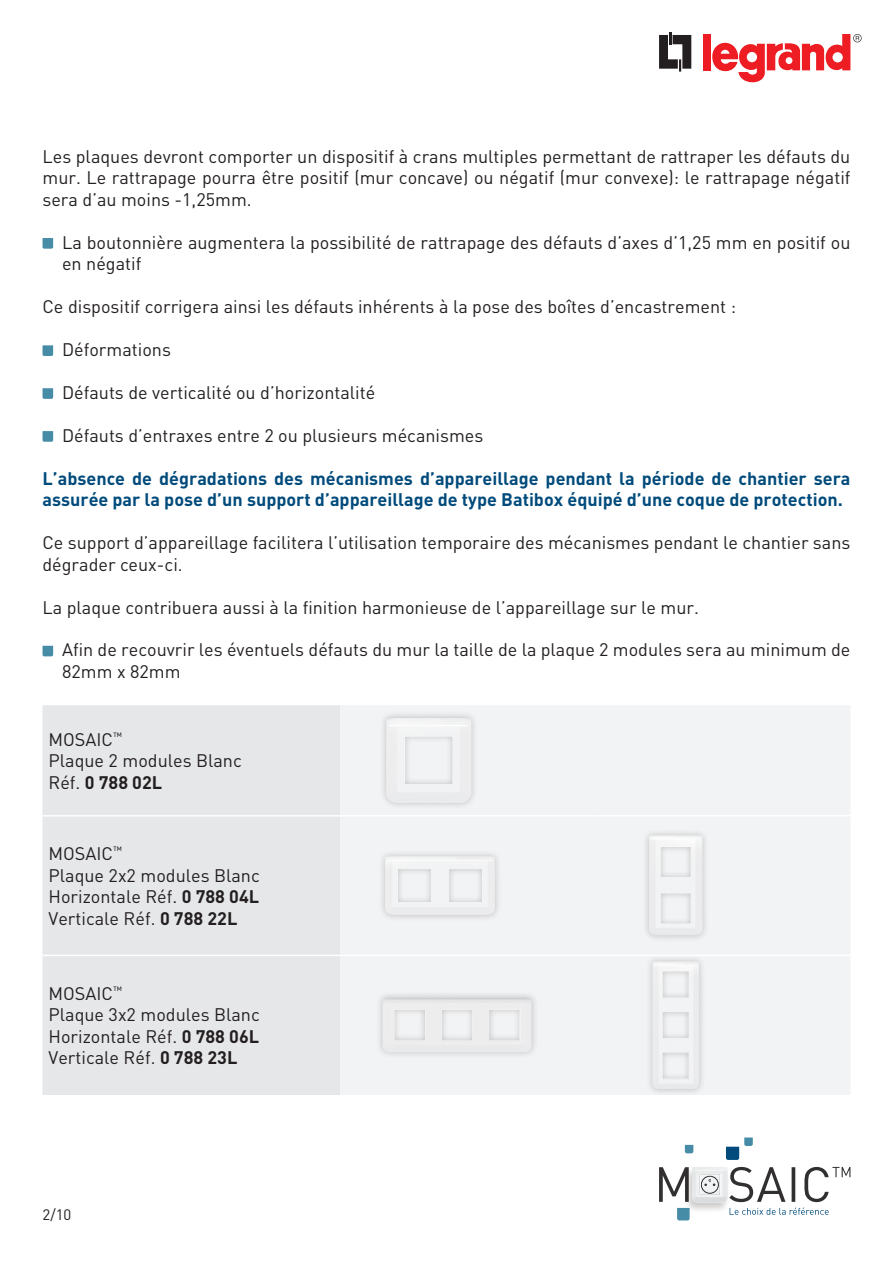
<style>
.page{position:relative;width:893px;height:1263px;background:#fff}
.page>*{position:absolute;margin:0;border:0;box-sizing:border-box;transform-origin:0 0}
.t1{font:18px/21.6px "DIN Pro";color:#231f20}
.t2{font:700 18px/21.6px "DIN Pro";color:#004b7c}
.t3{font:15px "DIN Pro";color:#231f20}
.s1{font-weight:700}
</style>
<div class="page">
<svg style="left:659px;top:32px;width:32px;height:40px"></svg>
<div style="left:703px;top:34px;width:8px;height:36px;background:#ee1d23"></div>
<svg style="left:712px;top:34px;width:150px;height:49px"></svg>
<svg style="left:685px;top:1145px;width:8px;height:8px"></svg>
<svg style="left:726px;top:1137px;width:27px;height:23px"></svg>
<svg style="left:659px;top:1167px;width:191px;height:53px"></svg>
<svg style="left:43px;top:238px;width:10px;height:11px"></svg>
<svg style="left:43px;top:345px;width:10px;height:11px"></svg>
<svg style="left:43px;top:388px;width:10px;height:11px"></svg>
<svg style="left:43px;top:431px;width:10px;height:11px"></svg>
<svg style="left:43px;top:646px;width:10px;height:10px"></svg>
<div style="left:43px;top:705px;width:297px;height:390px;background:#e6e7e9"></div>
<div style="left:340px;top:706px;width:510px;height:389px;background:#f2f3f4"></div>
<hr style="left:43px;top:815px;width:297px;height:1px;background:#fff">
<hr style="left:340px;top:815px;width:255px;height:1px;background:#fff">
<hr style="left:595px;top:815px;width:255px;height:1px;background:#fff">
<hr style="left:43px;top:955px;width:297px;height:1px;background:#fff">
<hr style="left:340px;top:955px;width:255px;height:1px;background:#fff">
<hr style="left:595px;top:955px;width:255px;height:1px;background:#fff">
<div style="left:379px;top:711px;width:99px;height:99px;background:#231f20;opacity:.25"></div>
<img style="left:386px;top:718px;width:26px;height:85px">
<div style="left:378px;top:849px;width:124px;height:73px;background:#231f20;opacity:.25"></div>
<img style="left:385px;top:856px;width:110px;height:59px">
<div style="left:642px;top:828px;width:67px;height:114px;background:#231f20;opacity:.25"></div>
<img style="left:649px;top:835px;width:53px;height:100px">
<div style="left:376px;top:991px;width:162px;height:68px;background:#231f20;opacity:.25"></div>
<img style="left:383px;top:998px;width:148px;height:54px">
<div style="left:645px;top:954px;width:61px;height:142px;background:#231f20;opacity:.25"></div>
<img style="left:652px;top:961px;width:33px;height:86px">
<p class="t1" style="left:43px;top:145px;width:809px;text-align:justify">Les plaques devront comporter un dispositif à crans multiples permettant de rattraper les défauts du mur. Le rattrapage pourra être positif (mur concave) ou négatif (mur convexe): le rattrapage négatif sera d’au moins -1,25mm.</p>
<p class="t1" style="left:62px;top:231px;width:790px">La boutonnière augmentera la possibilité de rattrapage des défauts d’axes d’1,25 mm en positif ou en négatif</p>
<p class="t1" style="left:43px;top:295px;width:695px">Ce dispositif corrigera ainsi les défauts inhérents à la pose des boîtes d’encastrement :</p>
<p class="t1" style="left:62px;top:338px;width:110px">Déformations</p>
<p class="t1" style="left:62px;top:381px;width:315px">Défauts de verticalité ou d’horizontalité</p>
<p class="t1" style="left:62px;top:424px;width:423px">Défauts d’entraxes entre 2 ou plusieurs mécanismes</p>
<p class="t2" style="left:43px;top:466px;width:809px">L’absence de dégradations des mécanismes d’appareillage pendant la période de chantier sera assurée par la pose d’un support d’appareillage de type Batibox équipé d’une coque de protection.</p>
<p class="t1" style="left:43px;top:531px;width:809px">Ce support d’appareillage facilitera l’utilisation temporaire des mécanismes pendant le chantier sans dégrader ceux-ci.</p>
<p class="t1" style="left:43px;top:595px;width:658px">La plaque contribuera aussi à la finition harmonieuse de l’appareillage sur le mur.</p>
<p class="t1" style="left:62px;top:638px;width:790px">Afin de recouvrir les éventuels défauts du mur la taille de la plaque 2 modules sera au minimum de<br>82mm x 82mm</p>
<p class="t1" style="left:49px;top:728px;width:195px">MOSAIC<sup>™<br></sup>Plaque 2 modules Blanc<br>Réf. <span class="s1">0 788 02L</span></p>
<p class="t1" style="left:49px;top:842px;width:213px">MOSAIC<sup>™<br></sup>Plaque 2x2 modules Blanc<br>Horizontale Réf. <span class="s1">0 788 04L<br></span>Verticale Réf. <span class="s1">0 788 22L</span></p>
<p class="t1" style="left:49px;top:981px;width:213px">MOSAIC<sup>™<br></sup>Plaque 3x2 modules Blanc<br>Horizontale Réf. <span class="s1">0 788 06L<br></span>Verticale Réf. <span class="s1">0 788 23L</span></p>
<p class="t3" style="left:43px;top:1205px;width:30px">2/10</p>
</div>
